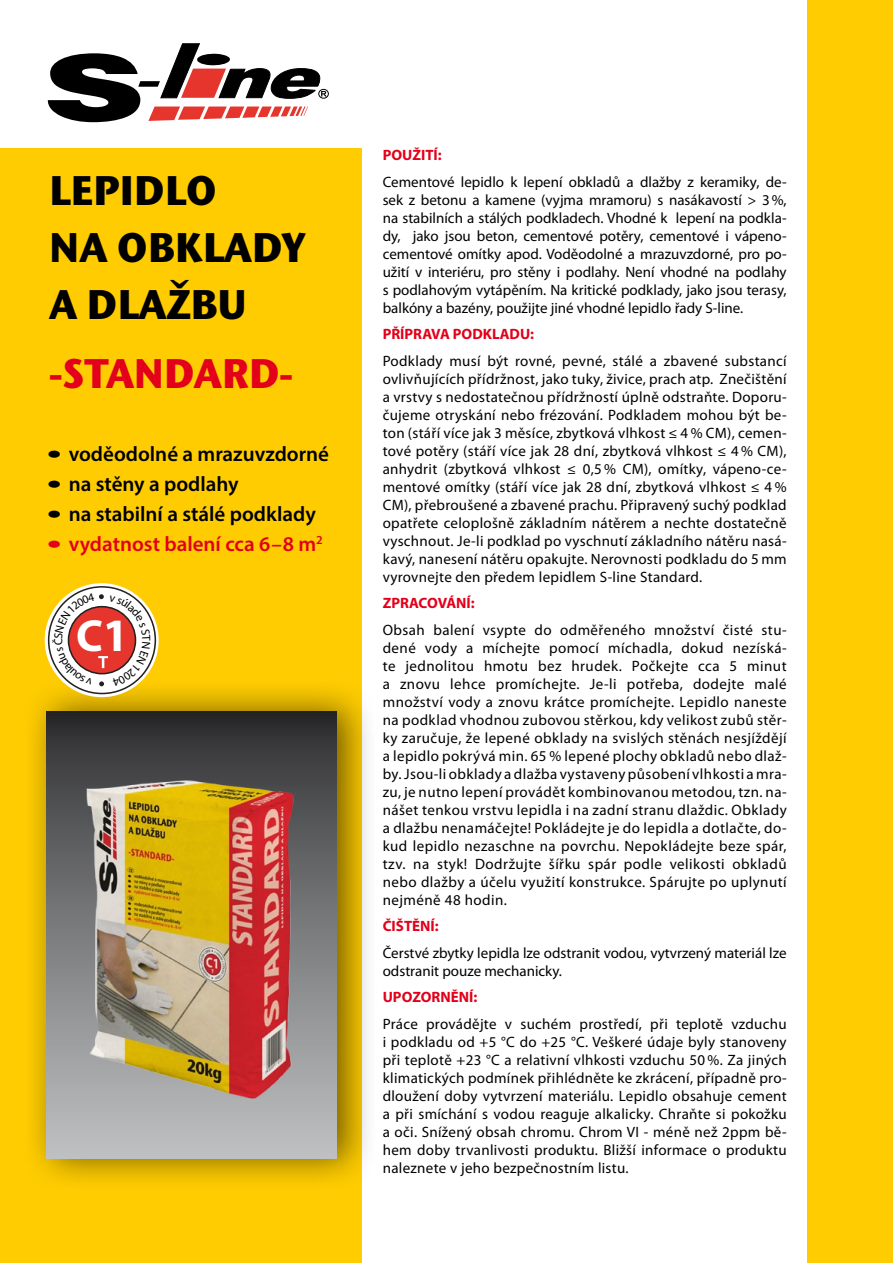
<style>
.page{position:relative;width:893px;height:1263px;background:#fff}
.page>*{position:absolute;margin:0;border:0;box-sizing:border-box;transform-origin:0 0}
.t1{font:700 45.15px "Myriad Pro";color:#fff}
.t2{font:700 42px/57px "Stone Sans Itc TOT";letter-spacing:-.005em;color:#000;scale:.95 1}
.t3{font:700 42px "Stone Sans Itc TOT";color:#e2001a;scale:.95 1}
.t4{font:600 21px "Myriad Pro";color:#000}
.t5{font:600 21px "Myriad Pro";color:#e2001a}
.t6{font:15px/18px "Myriad Pro";letter-spacing:.015em;color:#000;text-align:justify}
.t7{font:700 15px "Myriad Pro";color:#e2001a}
.s1{font-size:30px}
.s2{font-size:46.65px}
</style>
<div class="page">
<div style="left:0;top:149px;width:361px;height:1114px;background:#fecc00"></div>
<div style="left:808px;top:0;width:85px;height:1263px;background:#fecc00"></div>
<div style="left:22px;top:678px;width:357px;height:513px;background:#000;opacity:.57"></div>
<div style="left:47px;top:711px;width:290px;height:447px;background:linear-gradient(to bottom,#303032,#c3c4c6)"></div>
<img style="left:74px;top:774px;width:248px;height:330px">
<div style="left:318px;top:89px;width:11px;height:10px;border:1px solid #000;border-radius:50%"></div>
<svg style="left:48px;top:43px;width:279px;height:79px"></svg>
<svg style="left:47px;top:585px;width:110px;height:110px"></svg>
<h2 class="t2" style="left:49px;top:163px;width:272px">LEPIDLO<br>NA OBKLADY<br>A DLAŽBU</h2>
<h2 class="t3" style="left:49px;top:347px;width:92px">-STANDA</h2>
<h2 class="t3" style="left:222px;top:347px;width:77px">RD-</h2>
<h3 class="t4" style="left:47px;top:440px;width:284px"><span class="s1">•</span> voděodolné a mrazuvzdorné</h3>
<h3 class="t4" style="left:47px;top:470px;width:193px"><span class="s1">•</span> na stěny a podlahy</h3>
<h3 class="t4" style="left:47px;top:500px;width:271px"><span class="s1">•</span> na stabilní a stálé podklady</h3>
<h3 class="t5" style="left:47px;top:530px;width:278px"><span class="s1">•</span> vydatnost balení cca 6–8 m<sup>2</sup></h3>
<h1 class="t1" style="left:76px;top:606px;width:54px">C<span class="s2">1</span></h1>
<p class="t7" style="left:383px;top:145px;width:61px">POUŽITÍ:</p>
<p class="t6" style="left:383px;top:172px;width:405px">Cementové lepidlo k lepení obkladů a dlažby z keramiky, de&shy;sek z betonu a kamene (vyjma mramoru) s nasákavostí &gt; 3%, na stabilních a stálých podkladech. Vhodné k lepení na podkla&shy;dy, jako jsou beton, cementové potěry, cementové i vápeno&shy;cementové omítky apod. Voděodolné a mrazuvzdorné, pro po&shy;užití v interiéru, pro stěny i podlahy. Není vhodné na podlahy s podlahovým vytápěním. Na kritické podklady, jako jsou terasy, balkóny a bazény, použijte jiné vhodné lepidlo řady S-line.</p>
<p class="t7" style="left:383px;top:324px;width:153px">PŘÍPRAVA PODKLADU:</p>
<p class="t6" style="left:383px;top:351px;width:405px">Podklady musí být rovné, pevné, stálé a zbavené substancí ovlivňujících přídržnost, jako tuky, živice, prach atp. Znečištění a vrstvy s nedostatečnou přídržností úplně odstraňte. Doporu&shy;čujeme otryskání nebo frézování. Podkladem mohou být be&shy;ton (stáří více jak 3 měsíce, zbytková vlhkost ≤ 4 % CM), cemen&shy;tové potěry (stáří více jak 28 dní, zbytková vlhkost ≤ 4 % CM), anhydrit (zbytková vlhkost ≤ 0,5 % CM), omítky, vápeno-ce&shy;mentové omítky (stáří více jak 28 dní, zbytková vlhkost ≤ 4 % CM), přebroušené a zbavené prachu. Připravený suchý podklad opatřete celoplošně základním nátěrem a nechte dostatečně vyschnout. Je-li podklad po vyschnutí základního nátěru nasá&shy;kavý, nanesení nátěru opakujte. Nerovnosti podkladu do 5 mm vyrovnejte den předem lepidlem S-line Standard.</p>
<p class="t7" style="left:383px;top:593px;width:94px">ZPRACOVÁNÍ:</p>
<p class="t6" style="left:383px;top:620px;width:405px">Obsah balení vsypte do odměřeného množství čisté stu&shy;dené vody a míchejte pomocí míchadla, dokud nezíská&shy;te jednolitou hmotu bez hrudek. Počkejte cca 5 minut a znovu lehce promíchejte. Je-li potřeba, dodejte malé množství vody a znovu krátce promíchejte. Lepidlo naneste na podklad vhodnou zubovou stěrkou, kdy velikost zubů stěr&shy;ky zaručuje, že lepené obklady na svislých stěnách nesjíždějí a lepidlo pokrývá min. 65 % lepené plochy obkladů nebo dlaž&shy;by. Jsou-li obklady a dlažba vystaveny působení vlhkosti a mra&shy;zu, je nutno lepení provádět kombinovanou metodou, tzn. na&shy;nášet tenkou vrstvu lepidla i na zadní stranu dlaždic. Obklady a dlažbu nenamáčejte! Pokládejte je do lepidla a dotlačte, do&shy;kud lepidlo nezaschne na povrchu. Nepokládejte beze spár, tzv. na styk! Dodržujte šířku spár podle velikosti obkladů nebo dlažby a účelu využití konstrukce. Spárujte po uplynutí nejméně 48 hodin.</p>
<p class="t7" style="left:383px;top:916px;width:58px">ČIŠTĚNÍ:</p>
<p class="t6" style="left:383px;top:943px;width:405px">Čerstvé zbytky lepidla lze odstranit vodou, vytvrzený materiál lze odstranit pouze mechanicky.</p>
<p class="t7" style="left:383px;top:987px;width:96px">UPOZORNĚNÍ:</p>
<p class="t6" style="left:383px;top:1014px;width:405px">Práce provádějte v suchém prostředí, při teplotě vzduchu i podkladu od +5 °C do +25 °C. Veškeré údaje byly stanoveny při teplotě +23 °C a relativní vlhkosti vzduchu 50 %. Za jiných klimatických podmínek přihlédněte ke zkrácení, případně pro&shy;dloužení doby vytvrzení materiálu. Lepidlo obsahuje cement a při smíchání s vodou reaguje alkalicky. Chraňte si pokožku a oči. Snížený obsah chromu. Chrom VI - méně než 2ppm bě&shy;hem doby trvanlivosti produktu. Bližší informace o produktu naleznete v jeho bezpečnostním listu.</p>
</div>
